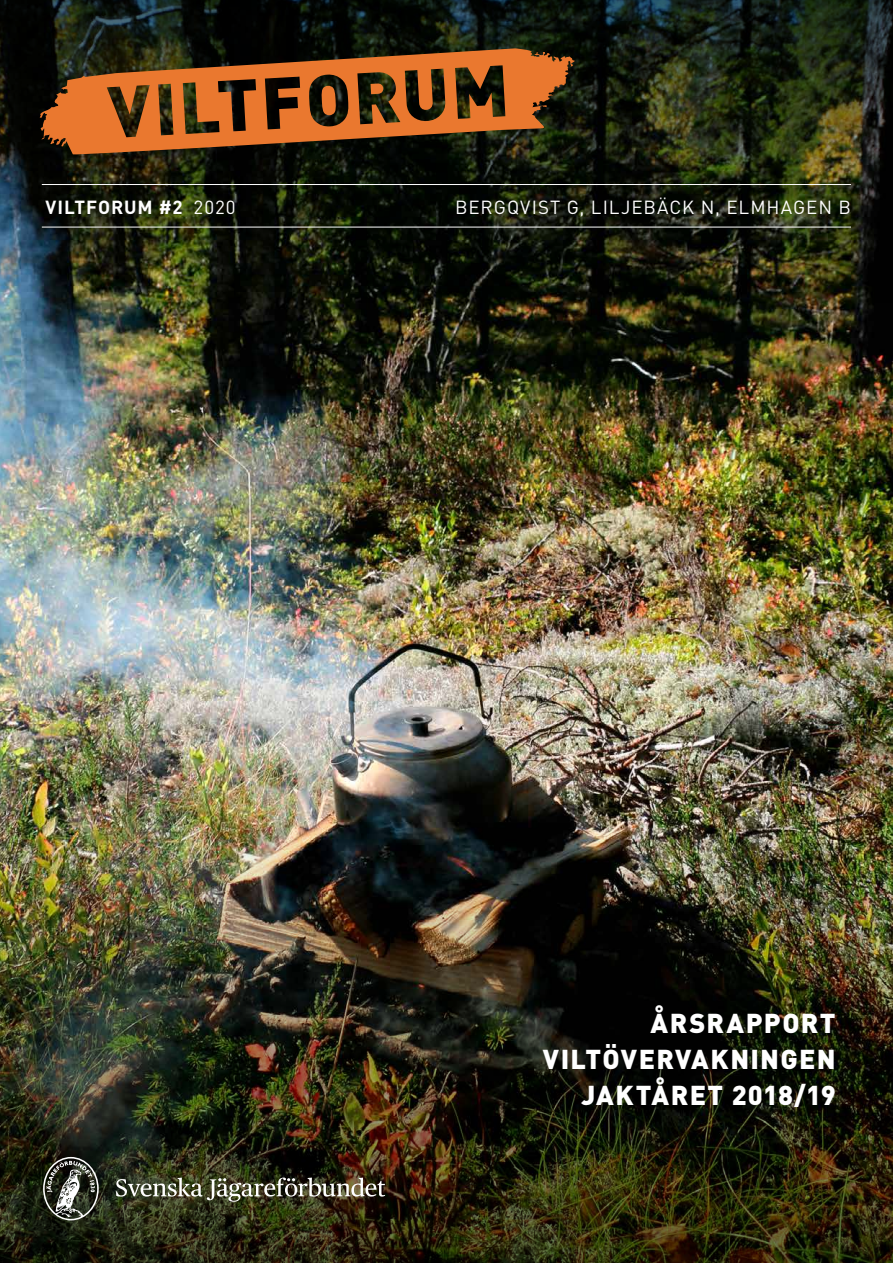
<style>
.page{position:relative;width:893px;height:1263px;background:#fff}
.page>*{position:absolute;margin:0;border:0;box-sizing:border-box;transform-origin:0 0}
.t1{font:900 27px/36px "DINOT";letter-spacing:.045em;color:#fff;text-align:right}
.t2{font:18.75px "DINOT";letter-spacing:.05em;color:#fff}
.t3{font:700 18.75px "DINOT";letter-spacing:.045em;color:#fff}
.s1{font-weight:400}
</style>
<div class="page">
<img style="left:0;top:303px;width:893px;height:520px">
<img style="left:0;top:0;width:893px;height:303px">
<img style="left:0;top:823px;width:893px;height:440px">
<hr style="left:42px;top:227px;width:809px;height:1px;background:#fff">
<hr style="left:42px;top:184px;width:809px;height:1px;background:#fff">
<svg style="left:40px;top:48px;width:535px;height:108px;background:#7e471c"></svg>
<svg style="left:43px;top:1157px;width:56px;height:63px;background:#55584f"></svg>
<img style="left:116px;top:1177px;width:269px;height:25px">
<p class="t3" style="left:46px;top:194px;width:192px">VILTFORUM #2 <span class="s1">2020</span></p>
<p class="t2" style="left:455px;top:195px;width:397px">BERGQVIST G, LILJEBÄCK N, ELMHAGEN B</p>
<p class="t1" style="left:543px;top:1005px;width:294px">ÅRSRAPPORT<br>VILTÖVERVAKNINGEN<br>JAKTÅRET 2018/19</p>
</div>
